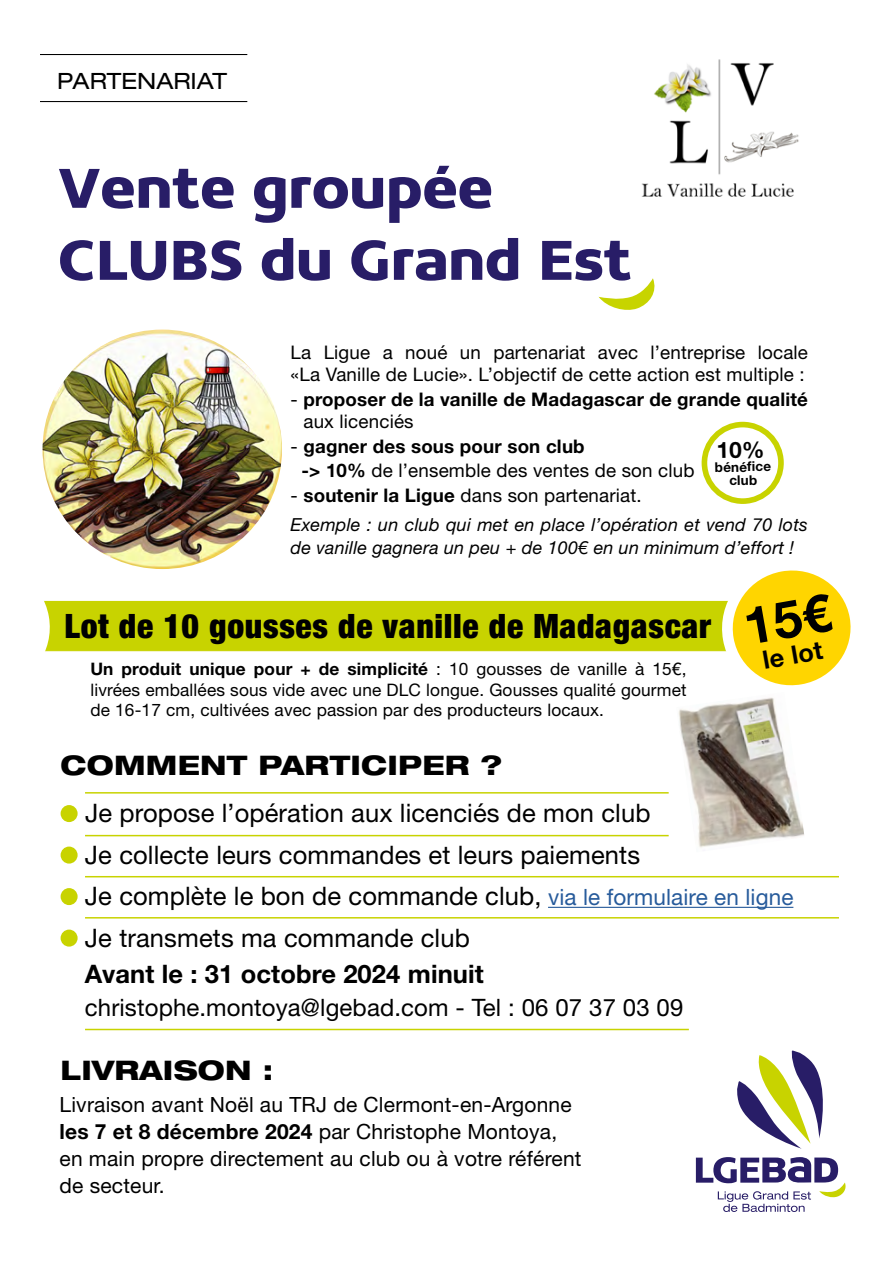
<style>
.page{position:relative;width:893px;height:1263px;background:#fff}
.page>*{position:absolute;margin:0;border:0;box-sizing:border-box;transform-origin:0 0}
.t1{font:700 60.3px/72px "Concord W00";color:#281d67}
.t2{font:900 condensed 33.6px "Helvetica Neue LT Std";letter-spacing:.02em;color:#000}
.t3{font:800 expanded 27px "Helvetica Neue LT Std";letter-spacing:.01em;color:#000}
.t4{font:25.5px/41.5px "Helvetica Neue LT Std";letter-spacing:.005em;color:#000}
.t5{font:700 25.5px "Helvetica Neue LT Std";letter-spacing:.005em;color:#000}
.t6{font:700 25.35px "Helvetica Neue LT Std";color:#000}
.t7{font:24px "Helvetica Neue LT Std";letter-spacing:.005em;color:#000}
.t8{font:expanded 22.5px "Helvetica Neue LT Std";color:#000}
.t9{font:21px/27px "Helvetica Neue LT Std";letter-spacing:.01em;color:#000}
.t10{font:18.75px/22.5px "Helvetica Neue LT Std";letter-spacing:.01em;color:#000}
.t11{font:700 18.75px/22.5px "Helvetica Neue LT Std";letter-spacing:.01em;color:#000}
.t12{font:italic 18px/22.5px "Helvetica Neue LT Std";letter-spacing:.01em;color:#000}
.t13{font:17.25px/20.2px "Helvetica Neue LT Std";letter-spacing:.01em;color:#000;text-align:justify}
.t14{font:700 13.5px/13.5px "Helvetica Neue LT Std";color:#000;text-align:center}
.s1{font-weight:400}
.s2{font-weight:700}
.s3{font-size:22.5px;color:#275b9b}
</style>
<div class="page">
<img style="left:641px;top:59px;width:158px;height:138px">
<img style="left:43px;top:330px;width:239px;height:239px;border-radius:120px">
<svg style="left:737px;top:1050px;width:86px;height:99px"></svg>
<svg style="left:696px;top:1157px;width:150px;height:55px"></svg>
<svg style="left:599px;top:278px;width:56px;height:32px"></svg>
<hr style="left:40px;top:101px;width:207px;height:1px;background:#000">
<hr style="left:40px;top:54px;width:207px;height:1px;background:#000">
<hr style="left:548px;top:907px;width:245px;height:1px;background:#275b9b">
<div style="left:61px;top:805px;width:17px;height:17px;background:#c8d300;border-radius:50%"></div>
<div style="left:61px;top:846px;width:17px;height:17px;background:#c8d300;border-radius:50%"></div>
<div style="left:61px;top:888px;width:17px;height:17px;background:#c8d300;border-radius:50%"></div>
<div style="left:61px;top:929px;width:17px;height:17px;background:#c8d300;border-radius:50%"></div>
<hr style="left:85px;top:835px;width:584px;height:1px;background:#c8d300">
<hr style="left:85px;top:792px;width:584px;height:1px;background:#c8d300">
<hr style="left:85px;top:1029px;width:604px;height:1px;background:#c8d300">
<hr style="left:85px;top:876px;width:754px;height:1px;background:#c8d300">
<hr style="left:85px;top:917px;width:754px;height:1px;background:#c8d300">
<div style="left:701px;top:421px;width:83px;height:83px;border:6px solid #c8d300;border-radius:50%"></div>
<div style="left:41px;top:601px;width:722px;height:50px;background:#c8d300;border:1px solid #c8d300"></div>
<svg style="left:41px;top:600px;width:12px;height:52px"></svg>
<img style="left:678px;top:702px;width:126px;height:146px">
<svg style="left:722px;top:570px;width:129px;height:132px"></svg>
<p class="t8" style="left:57px;top:67px;width:171px">PARTENARIAT</p>
<h1 class="t1" style="left:58px;top:151px;width:575px">Vente groupée<br>CLUBS du Grand Est</h1>
<p class="t10" style="left:291px;top:340px;width:519px">La Ligue a noué un partenariat avec l’entreprise locale «La Vanille de Lucie». L’objectif de cette action est multiple :</p>
<p class="t11" style="left:303px;top:387px;width:506px;text-indent:-13px"><span class="s1">-</span> proposer de la vanille de Madagascar de grande qualité <span class="s1">aux licenciés</span></p>
<p class="t10" style="left:301px;top:434px;width:395px;line-height:24.6px;text-indent:-11px">- <span class="s2">gagner des sous pour son club<br>-&gt; 10%</span> de l’ensemble des ventes de son club</p>
<p class="t10" style="left:291px;top:484px;width:353px">- <span class="s2">soutenir la Ligue</span> dans son partenariat.</p>
<p class="t12" style="left:291px;top:513px;width:519px">Exemple : un club qui met en place l’opération et vend 70 lots de vanille gagnera un peu + de 100€ en un minimum d’effort !</p>
<p class="t14" style="left:715px;top:460px;width:58px;rotate:-1deg">bénéfi ce club</p>
<h2 class="t2" style="left:65px;top:606px;width:648px">Lot de 10 gousses de vanille de Madagascar</h2>
<p class="t13" style="left:90px;top:659px;width:598px"><span class="s2">Un produit unique pour + de simplicité</span> : 10 gousses de vanille à 15€, livrées emballées sous vide avec une DLC longue. Gousses qualité gourmet de 16-17 cm, cultivées avec passion par des producteurs locaux.</p>
<h3 class="t3" style="left:61px;top:748px;width:443px">COMMENT PARTICIPER ?</h3>
<h3 class="t6" style="left:760px;top:645px;width:62px;rotate:-10deg">le lot</h3>
<h3 class="t4" style="left:85px;top:792px;width:710px">Je propose l’opération aux licenciés de mon club<br>Je collecte leurs commandes et leurs paiements<br>Je complète le bon de commande club, <span class="s3">via le formulaire en ligne </span>Je transmets ma commande club</h3>
<h3 class="t5" style="left:85px;top:958px;width:400px">Avant le : 31 octobre 2024 minuit</h3>
<p class="t7" style="left:85px;top:993px;width:600px">christophe.montoya@lgebad.com - Tel : 06 07 37 03 09</p>
<h3 class="t3" style="left:61px;top:1053px;width:214px">LIVRAISON :</h3>
<p class="t9" style="left:60px;top:1091px;width:523px">Livraison avant Noël au TRJ de Clermont-en-Argonne <span class="s2">les 7 et 8 décembre 2024</span> par Christophe Montoya, en main propre directement au club ou à votre référent de secteur.</p>
</div>
